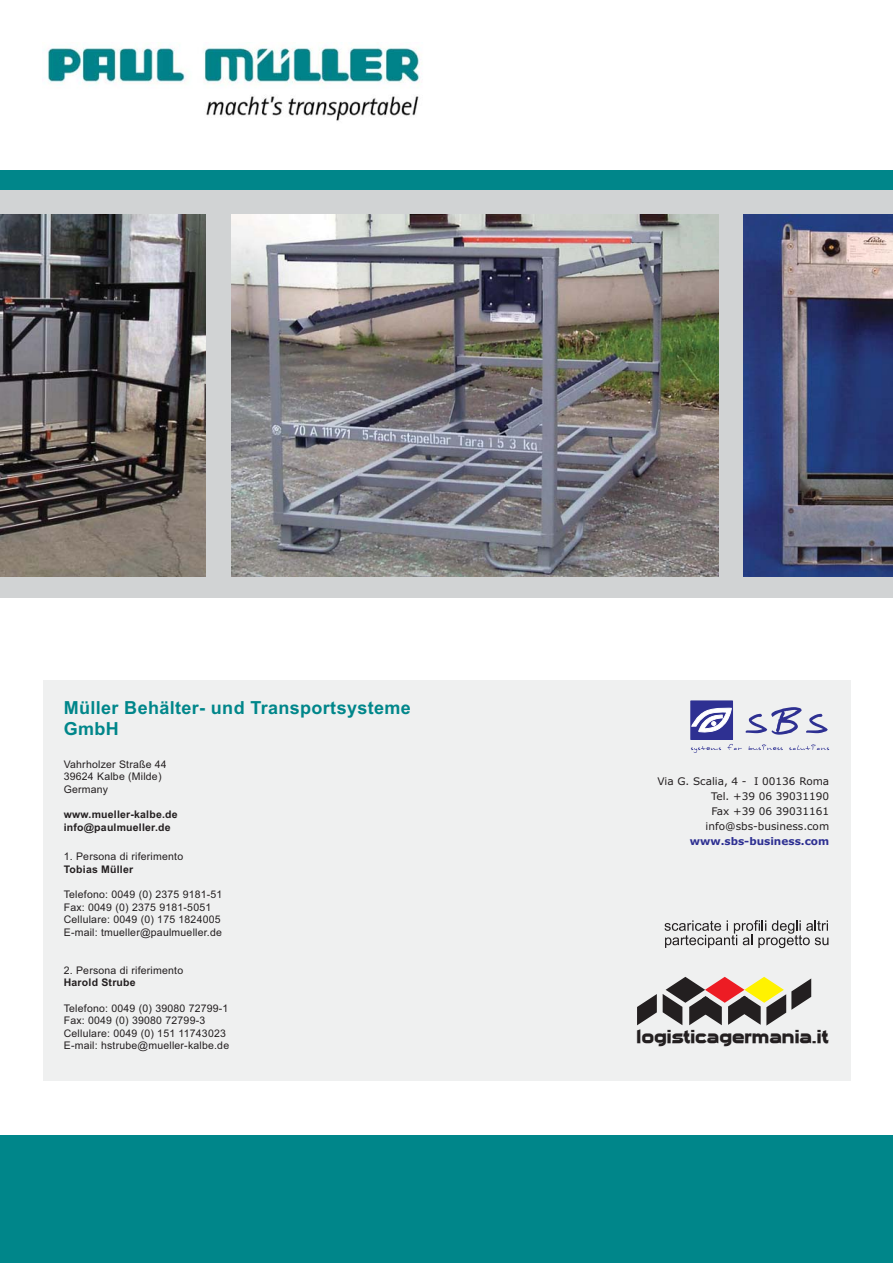
<style>
.page{position:relative;width:893px;height:1263px;background:#fff}
.page>*{position:absolute;margin:0;border:0;box-sizing:border-box;transform-origin:0 0}
.t1{font:700 18px/21.6px "Arial";letter-spacing:.02em;color:#00868a}
.t2{font:700 16.65px "Sui Generis";color:#231f20}
.t3{font:10.5px/12.6px "Arial";letter-spacing:.02em;color:#231f20}
.t4{font:10.5px/15px "Verdana";color:#231f20;text-align:right}
.t5{font:700 10.5px/12.6px "Arial";letter-spacing:.02em;color:#231f20}
.t6{font:700 10.5px "Verdana";color:#2e3092}
</style>
<div class="page">
<div style="left:0;top:190px;width:892px;height:407px;background:#d1d3d4"></div>
<div style="left:0;top:1135px;width:892px;height:128px;background:#00868a"></div>
<div style="left:43px;top:680px;width:807px;height:401px;background:#eff0f0"></div>
<div style="left:0;top:170px;width:892px;height:20px;background:#00868a"></div>
<img style="left:47px;top:47px;width:373px;height:74px">
<div style="left:690px;top:701px;width:42px;height:38px;background:#2e3092"></div>
<div style="left:690px;top:701px;width:42px;height:39px;border:1px solid #2e3092"></div>
<svg style="left:691px;top:707px;width:40px;height:25px"></svg>
<svg style="left:745px;top:707px;width:82px;height:28px"></svg>
<svg style="left:690px;top:746px;width:31px;height:7px"></svg>
<svg style="left:727px;top:744px;width:15px;height:6px"></svg>
<svg style="left:748px;top:744px;width:34px;height:6px"></svg>
<svg style="left:789px;top:744px;width:40px;height:6px"></svg>
<svg style="left:637px;top:994px;width:19px;height:31px"></svg>
<svg style="left:662px;top:977px;width:149px;height:49px"></svg>
<svg style="left:664px;top:920px;width:164px;height:28px"></svg>
<img style="left:0;top:214px;width:206px;height:362px">
<img style="left:743px;top:214px;width:149px;height:363px">
<img style="left:231px;top:214px;width:487px;height:363px">
<h1 class="t1" style="left:64px;top:698px;width:348px">Müller Behälter- und Transportsysteme<br>GmbH</h1>
<p class="t3" style="left:64px;top:759px;width:104px">Vahrholzer Straße 44<br>39624 Kalbe (Milde)<br>Germany</p>
<p class="t5" style="left:64px;top:809px;width:115px">www.mueller-kalbe.de info@paulmueller.de</p>
<p class="t3" style="left:64px;top:852px;width:121px">1. Persona di riferimento</p>
<p class="t5" style="left:64px;top:864px;width:71px">Tobias Müller</p>
<p class="t3" style="left:64px;top:889px;width:160px">Telefono: 0049 (0) 2375 9181-51<br>Fax: 0049 (0) 2375 9181-5051<br>Cellulare: 0049 (0) 175 1824005<br>E-mail: tmueller@paulmueller.de</p>
<p class="t3" style="left:64px;top:965px;width:121px">2. Persona di riferimento</p>
<p class="t5" style="left:64px;top:977px;width:73px">Harold Strube</p>
<p class="t3" style="left:64px;top:1003px;width:167px">Telefono: 0049 (0) 39080 72799-1<br>Fax: 0049 (0) 39080 72799-3<br>Cellulare: 0049 (0) 151 11743023<br>E-mail: hstrube@mueller-kalbe.de</p>
<p class="t4" style="left:657px;top:774px;width:173px">Via G. Scalia, 4 - I 00136 Roma<br>Tel. +39 06 39031190<br>Fax +39 06 39031161 info@sbs-business.com</p>
<p class="t6" style="left:690px;top:836px;width:141px">www.sbs-business.com</p>
<h2 class="t2" style="left:636px;top:1027px;width:193px">logisticagermania.it</h2>
</div>
